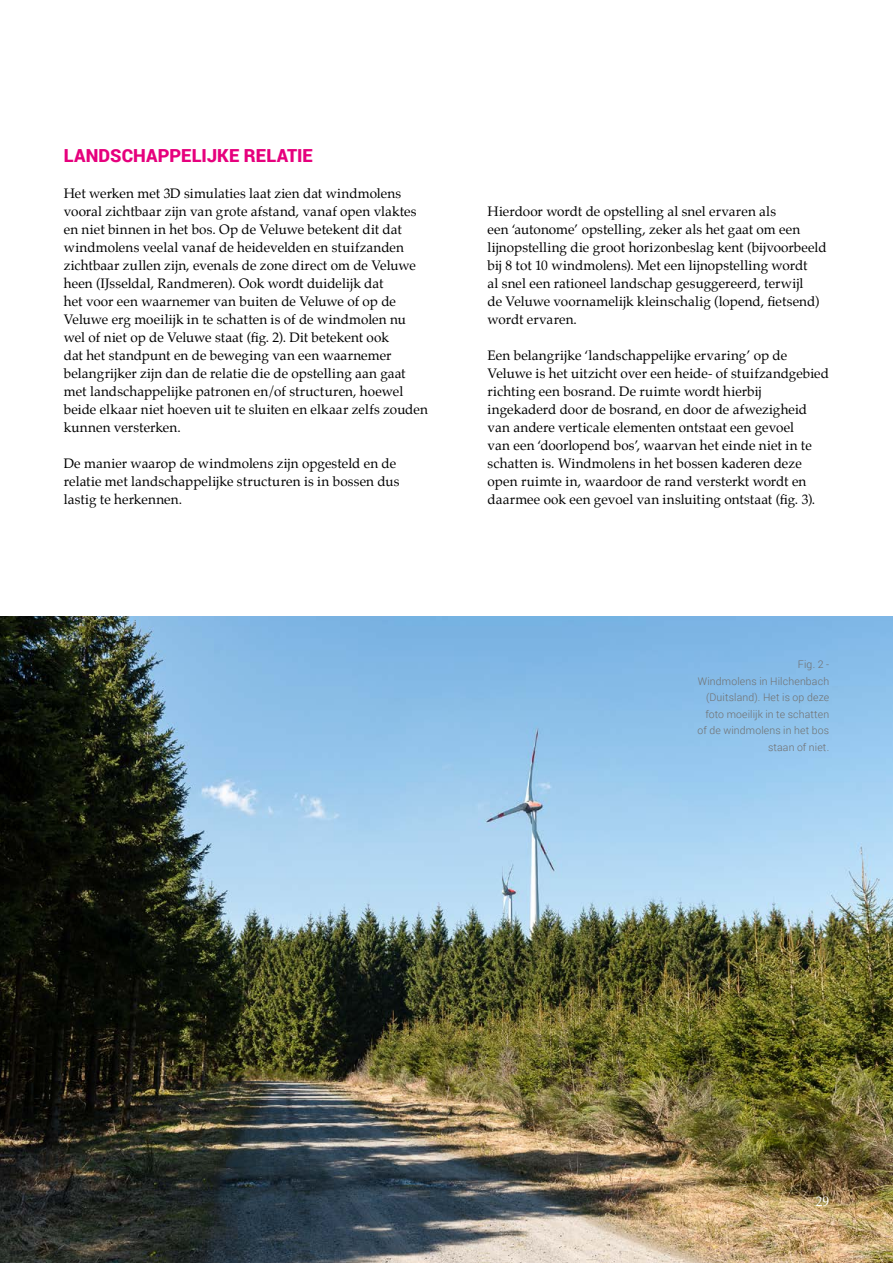
<style>
.page{position:relative;width:893px;height:1263px;background:#fff}
.page>*{position:absolute;margin:0;border:0;box-sizing:border-box;transform-origin:0 0}
.t1{font:900 18px "Roboto";letter-spacing:.005em;color:#e6007d}
.t2{font:13.5px/18px "Palatino";letter-spacing:.005em;color:#000}
.t3{font:13.5px "Palatino";color:#fff}
.t4{font:300 10.5px/16.5px "Roboto";letter-spacing:.015em;color:#706f6f;text-align:right}
</style>
<div class="page">
<img style="left:0;top:617px;width:893px;height:646px">
<h1 class="t1" style="left:64px;top:143px;width:251px">LANDSCHAPPELIJKE RELATIE</h1>
<p class="t2" style="left:64px;top:184px;width:366px">Het werken met 3D simulaties laat zien dat windmolens vooral zichtbaar zijn van grote afstand, vanaf open vlaktes en niet binnen in het bos. Op de Veluwe betekent dit dat windmolens veelal vanaf de heidevelden en stuifzanden zichtbaar zullen zijn, evenals de zone direct om de Veluwe heen (IJsseldal, Randmeren). Ook wordt duidelijk dat<br>het voor een waarnemer van buiten de Veluwe of op de Veluwe erg moeilijk in te schatten is of de windmolen nu wel of niet op de Veluwe staat (fig. 2). Dit betekent ook<br>dat het standpunt en de beweging van een waarnemer belangrijker zijn dan de relatie die de opstelling aan gaat met landschappelijke patronen en/of structuren, hoewel beide elkaar niet hoeven uit te sluiten en elkaar zelfs zouden kunnen versterken.</p>
<p class="t2" style="left:64px;top:454px;width:337px">De manier waarop de windmolens zijn opgesteld en de relatie met landschappelijke structuren is in bossen dus lastig te herkennen.</p>
<p class="t2" style="left:488px;top:202px;width:341px">Hierdoor wordt de opstelling al snel ervaren als<br>een ‘autonome’ opstelling, zeker als het gaat om een lijnopstelling die groot horizonbeslag kent (bijvoorbeeld bij 8 tot 10 windmolens). Met een lijnopstelling wordt<br>al snel een rationeel landschap gesuggereerd, terwijl<br>de Veluwe voornamelijk kleinschalig (lopend, fietsend) wordt ervaren.</p>
<p class="t2" style="left:488px;top:346px;width:343px">Een belangrijke ‘landschappelijke ervaring’ op de Veluwe is het uitzicht over een heide- of stuifzandgebied richting een bosrand. De ruimte wordt hierbij ingekaderd door de bosrand, en door de afwezigheid van andere verticale elementen ontstaat een gevoel<br>van een ‘doorlopend bos’, waarvan het einde niet in te schatten is. Windmolens in het bossen kaderen deze open ruimte in, waardoor de rand versterkt wordt en daarmee ook een gevoel van insluiting ontstaat (fig. 3).</p>
<p class="t4" style="left:698px;top:656px;width:133px">Fig. 2 -<br>Windmolens in Hilchenbach (Duitsland). Het is op deze foto moeilijk in te schatten of de windmolens in het bos staan of niet.</p>
<p class="t3" style="left:816px;top:1190px;width:15px">29</p>
</div>
